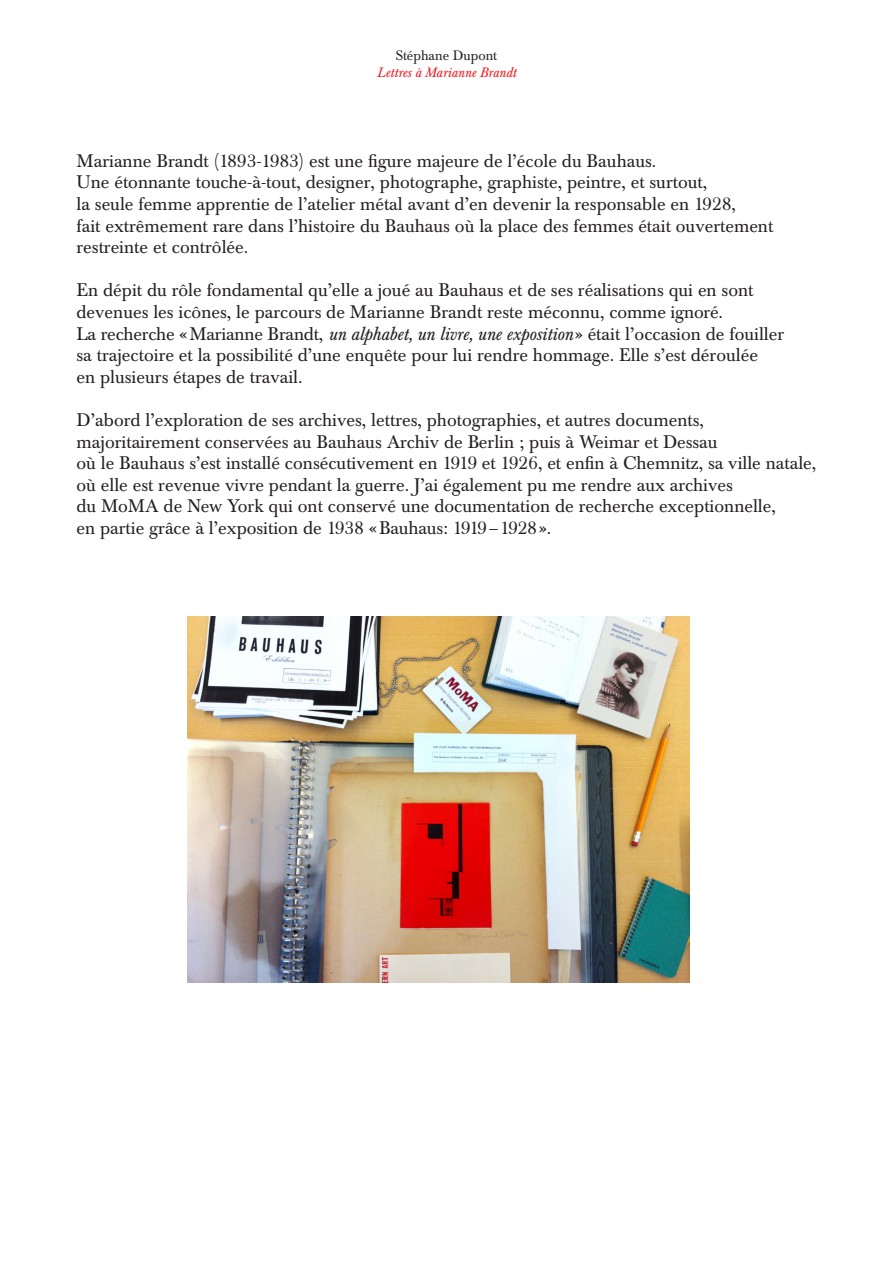
<style>
.page{position:relative;width:893px;height:1263px;background:#fff}
.page>*{position:absolute;margin:0;border:0;box-sizing:border-box;transform-origin:0 0}
.t1{font:18px/21.6px "Baskerville BE";color:#231f20}
.t2{font:italic 13.5px "Baskerville BE";color:#ee1d23}
.t3{font:13.5px "Baskerville BE";color:#231f20}
.s1{font-style:italic}
</style>
<div class="page">
<img style="left:188px;top:617px;width:501px;height:365px">
<p class="t3" style="left:396px;top:48px;width:103px">Stéphane Dupont</p>
<p class="t2" style="left:377px;top:64px;width:141px">Lettres à Marianne Brandt</p>
<p class="t1" style="left:77px;top:150px;width:698px">Marianne Brandt (1893-1983) est une figure majeure de l’école du Bauhaus.<br>Une étonnante touche-à-tout, designer, photographe, graphiste, peintre, et surtout,<br>la seule femme apprentie de l’atelier métal avant d’en devenir la responsable en 1928,<br>fait extrêmement rare dans l’histoire du Bauhaus où la place des femmes était ouvertement restreinte et contrôlée.</p>
<p class="t1" style="left:77px;top:280px;width:709px">En dépit du rôle fondamental qu’elle a joué au Bauhaus et de ses réalisations qui en sont devenues les icônes, le parcours de Marianne Brandt reste méconnu, comme ignoré.<br>La recherche «Marianne Brandt, <span class="s1">un alphabet, un livre, une exposition</span>» était l’occasion de fouiller sa trajectoire et la possibilité d’une enquête pour lui rendre hommage. Elle s’est déroulée<br>en plusieurs étapes de travail.</p>
<p class="t1" style="left:77px;top:409px;width:741px">D’abord l’exploration de ses archives, lettres, photographies, et autres documents, majoritairement conservées au Bauhaus Archiv de Berlin ; puis à Weimar et Dessau<br>où le Bauhaus s’est installé consécutivement en 1919 et 1926, et enfin à Chemnitz, sa ville natale, où elle est revenue vivre pendant la guerre. J’ai également pu me rendre aux archives<br>du MoMA de New York qui ont conservé une documentation de recherche exceptionnelle,<br>en partie grâce à l’exposition de 1938 «Bauhaus: 1919–1928».</p>
</div>
